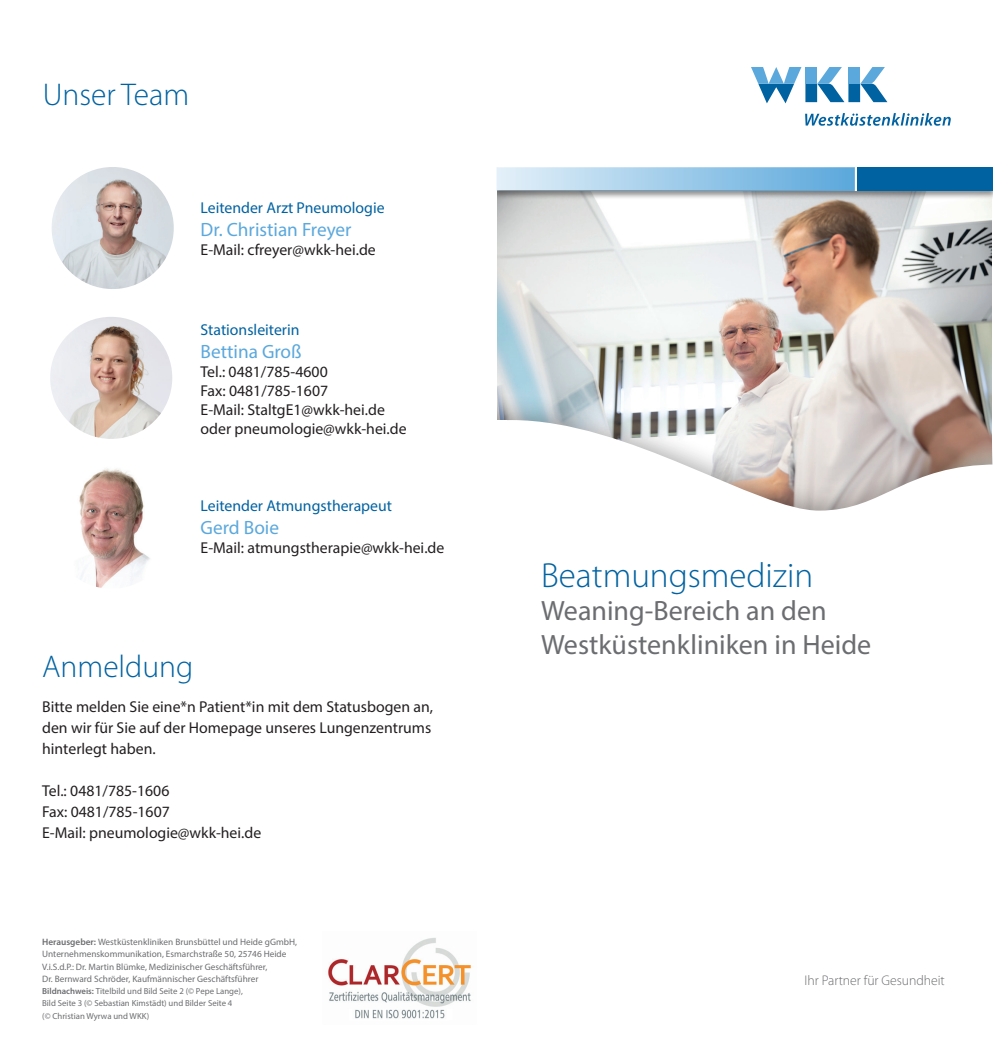
<style>
.page{position:relative;width:993px;height:1052px;background:#fff}
.page>*{position:absolute;margin:0;border:0;box-sizing:border-box;transform-origin:0 0}
.t1{font:300 35px "Myriad Pro";color:#0062a1}
.t2{font:300 31.5px "Myriad Pro";color:#0062a1}
.t3{font:28px/33.6px "Myriad Pro";color:#6c6d70}
.t4{font:19.25px "Myriad Pro";color:#5ba8dc}
.t5{font:15.75px/21px "Myriad Pro";color:#231f20}
.t6{font:15.75px "Myriad Pro";color:#0062a1}
.t7{font:300 14px "Myriad Pro";letter-spacing:-.005em;color:#6c6d70}
.t8{font:9.28px/12.2px "Myriad Pro";color:#6c6d70}
.t9{font:8.75px/12.2px "Myriad Pro";color:#6c6d70}
.s1{font-weight:600}
</style>
<div class="page">
<img style="left:497px;top:200px;width:494px;height:193px">
<div style="left:491px;top:168px;width:501px;height:32px;background:#231f20;opacity:.5"></div>
<img style="left:52px;top:167px;width:122px;height:122px;border-radius:61px">
<img style="left:50px;top:317px;width:122px;height:122px;border-radius:61px">
<img style="left:79px;top:468px;width:71px;height:120px">
<img style="left:328px;top:938px;width:143px;height:81px">
<div style="left:496px;top:393px;width:496px;height:151px;background:#231f20;opacity:.35"></div>
<svg style="left:506px;top:420px;width:486px;height:116px"></svg>
<div style="left:476px;top:82px;width:20px;height:340px;background:#fff"></div>
<div style="left:486px;top:420px;width:20px;height:138px;background:#fff"></div>
<div style="left:486px;top:536px;width:506px;height:20px;background:#fff"></div>
<div style="left:496px;top:167px;width:359px;height:24px;background:linear-gradient(to right,#e4f0f9,#5ba8db)"></div>
<hr style="left:854px;top:167px;width:3px;height:24px;background:#fff">
<div style="left:857px;top:167px;width:135px;height:24px;background:#0062a1"></div>
<svg style="left:751px;top:67px;width:136px;height:36px"></svg>
<svg style="left:805px;top:113px;width:145px;height:13px"></svg>
<h2 class="t2" style="left:43px;top:76px;width:148px">Unser Team</h2>
<p class="t6" style="left:200px;top:198px;width:185px">Leitender Arzt Pneumologie</p>
<p class="t4" style="left:200px;top:218px;width:152px">Dr. Christian Freyer</p>
<p class="t5" style="left:200px;top:239px;width:177px">E-Mail: cfreyer@wkk-hei.de</p>
<p class="t6" style="left:200px;top:320px;width:100px">Stationsleiterin</p>
<p class="t4" style="left:200px;top:340px;width:103px">Bettina Groß</p>
<p class="t5" style="left:200px;top:362px;width:207px;line-height:18.9px">Tel.: 0481/785-4600<br>Fax: 0481/785-1607<br>E-Mail: StaltgE1@wkk-hei.de oder pneumologie@wkk-hei.de</p>
<p class="t6" style="left:200px;top:496px;width:193px">Leitender Atmungstherapeut</p>
<p class="t4" style="left:200px;top:516px;width:80px">Gerd Boie</p>
<p class="t5" style="left:200px;top:537px;width:245px">E-Mail: atmungstherapie@wkk-hei.de</p>
<h2 class="t2" style="left:42px;top:647px;width:152px">Anmeldung</h2>
<p class="t5" style="left:42px;top:696px;width:392px;text-align:justify">Bitte melden Sie eine*n Patient*in mit dem Statusbogen an, den wir für Sie auf der Homepage unseres Lungenzentrums hinterlegt haben.</p>
<p class="t5" style="left:42px;top:780px;width:220px">Tel.: 0481/785-1606<br>Fax: 0481/785-1607<br>E-Mail: pneumologie@wkk-hei.de</p>
<p class="t8" style="left:42px;top:935px;width:256px"><span class="s1">Herausgeber:</span> Westküstenkliniken Brunsbüttel und Heide gGmbH, Unternehmenskommunikation, Esmarchstraße 50, 25746 Heide V.i.S.d.P.: Dr. Martin Blümke, Medizinischer Geschäftsführer,<br>Dr. Bernward Schröder, Kaufmännischer Geschäftsführer</p>
<p class="t9" style="left:42px;top:985px;width:202px"><span class="s1">Bildnachweis:</span> Titelbild und Bild Seite 2 (© Pepe Lange),<br>Bild Seite 3 (© Sebastian Kimstädt) und Bilder Seite 4 (© Christian Wyrwa und WKK)</p>
<h1 class="t1" style="left:541px;top:554px;width:273px">Beatmungsmedizin</h1>
<h3 class="t3" style="left:541px;top:594px;width:331px">Weaning-Bereich an den<br>Westküstenkliniken in Heide</h3>
<p class="t7" style="left:804px;top:972px;width:142px">Ihr Partner für Gesundheit</p>
</div>
